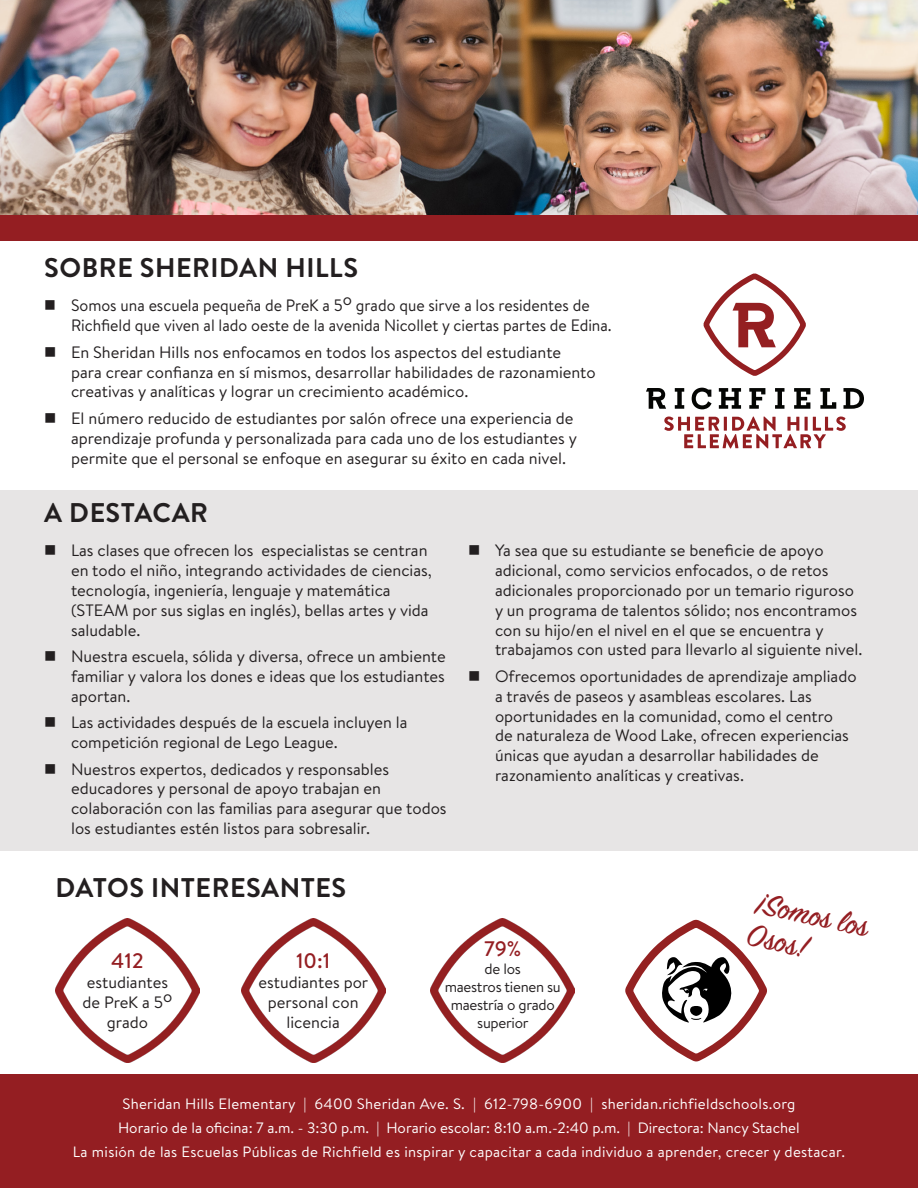
<style>
.page{position:relative;width:918px;height:1188px;background:#fff}
.page>*{position:absolute;margin:0;border:0;box-sizing:border-box;transform-origin:0 0}
.t1{font:34.5px/33px "Sign Painter House Script";color:#941e22}
.t2{font:700 27px "Brandon Text";letter-spacing:.02em;color:#231f20}
.t3{font:500 21px "Brandon Text";color:#941e22}
.t4{font:16.5px/19.8px "Brandon Text";color:#231f20}
.t5{font:16.5px/19.8px "Brandon Text";color:#231f20;scale:.96 1}
.t6{font:15px "Brandon Text";letter-spacing:.02em;color:#fff}
.t7{font:15px "Brandon Text";color:#fff}
.t8{font:15px "Brandon Text";letter-spacing:-.02em;color:#231f20}
</style>
<div class="page">
<img style="left:0;top:0;width:918px;height:215px">
<div style="left:0;top:215px;width:918px;height:26px;background:#941e22"></div>
<svg style="left:703px;top:273px;width:103px;height:103px"></svg>
<svg style="left:675px;top:388px;width:9px;height:21px"></svg>
<svg style="left:719px;top:388px;width:22px;height:21px"></svg>
<svg style="left:749px;top:388px;width:16px;height:21px"></svg>
<svg style="left:775px;top:388px;width:9px;height:21px"></svg>
<svg style="left:794px;top:388px;width:16px;height:21px"></svg>
<svg style="left:820px;top:388px;width:16px;height:21px"></svg>
<svg style="left:646px;top:388px;width:20px;height:21px"></svg>
<svg style="left:843px;top:388px;width:21px;height:21px"></svg>
<svg style="left:692px;top:388px;width:20px;height:21px"></svg>
<svg style="left:664px;top:417px;width:182px;height:31px"></svg>
<div style="left:0;top:1074px;width:918px;height:114px;background:#941e22"></div>
<img style="left:56px;top:919px;width:143px;height:144px">
<img style="left:431px;top:919px;width:144px;height:144px">
<img style="left:241px;top:919px;width:144px;height:144px">
<svg style="left:625px;top:920px;width:142px;height:142px"></svg>
<div style="left:0;top:490px;width:918px;height:361px;background:#e7e5e5"></div>
<p class="t2" style="left:44px;top:249px;width:315px">SOBRE SHERIDAN HILLS</p>
<p class="t5" style="left:71px;top:295px;width:565px">Somos una escuela pequeña de PreK a 5o grado que sirve a los residentes de<br>Richfield que viven al lado oeste de la avenida Nicollet y ciertas partes de Edina.</p>
<p class="t4" style="left:71px;top:342px;width:526px">En Sheridan Hills nos enfocamos en todos los aspectos del estudiante para crear confianza en sí mismos, desarrollar habilidades de razonamiento creativas y analíticas y lograr un crecimiento académico.</p>
<p class="t4" style="left:71px;top:408px;width:507px">El número reducido de estudiantes por salón ofrece una experiencia de aprendizaje profunda y personalizada para cada uno de los estudiantes y permite que el personal se enfoque en asegurar su éxito en cada nivel.</p>
<p class="t2" style="left:44px;top:494px;width:165px">A DESTACAR</p>
<p class="t4" style="left:71px;top:540px;width:362px">Las clases que ofrecen los especialistas se centran en todo el niño, integrando actividades de ciencias, tecnología, ingeniería, lenguaje y matemática (STEAM por sus siglas en inglés), bellas artes y vida saludable.</p>
<p class="t4" style="left:71px;top:646px;width:376px;text-align:justify">Nuestra escuela, sólida y diversa, ofrece un ambiente familiar y valora los dones e ideas que los estudiantes aportan.</p>
<p class="t4" style="left:71px;top:712px;width:338px">Las actividades después de la escuela incluyen la competición regional de Lego League.</p>
<p class="t4" style="left:71px;top:758px;width:377px">Nuestros expertos, dedicados y responsables educadores y personal de apoyo trabajan en colaboración con las familias para asegurar que todos los estudiantes estén listos para sobresalir.</p>
<p class="t4" style="left:495px;top:540px;width:369px">Ya sea que su estudiante se beneficie de apoyo adicional, como servicios enfocados, o de retos adicionales proporcionado por un temario riguroso y un programa de talentos sólido; nos encontramos con su hijo/en el nivel en el que se encuentra y trabajamos con usted para llevarlo al siguiente nivel.</p>
<p class="t4" style="left:495px;top:666px;width:363px">Ofrecemos oportunidades de aprendizaje ampliado a través de paseos y asambleas escolares. Las oportunidades en la comunidad, como el centro<br>de naturaleza de Wood Lake, ofrecen experiencias únicas que ayudan a desarrollar habilidades de razonamiento analíticas y creativas.</p>
<p class="t2" style="left:55px;top:869px;width:292px">DATOS INTERESANTES</p>
<p class="t3" style="left:111px;top:947px;width:34px">412</p>
<p class="t4" style="left:87px;top:972px;width:83px">estudiantes</p>
<p class="t4" style="left:82px;top:992px;width:92px;text-align:center">de PreK a 5o grado</p>
<p class="t3" style="left:296px;top:947px;width:36px">10:1</p>
<p class="t4" style="left:258px;top:972px;width:111px">estudiantes por</p>
<p class="t4" style="left:268px;top:992px;width:92px">personal con</p>
<p class="t4" style="left:287px;top:1012px;width:55px">licencia</p>
<p class="t3" style="left:484px;top:934px;width:39px">79%</p>
<p class="t8" style="left:485px;top:959px;width:38px">de los</p>
<p class="t8" style="left:445px;top:977px;width:118px">maestros tienen su</p>
<p class="t8" style="left:451px;top:995px;width:106px">maestría o grado</p>
<p class="t8" style="left:477px;top:1013px;width:53px">superior</p>
<p class="t1" style="left:757px;top:889px;width:118px;rotate:12deg">¡Som os los<br>Osos!</p>
<p class="t6" style="left:123px;top:1094px;width:675px">Sheridan Hills Elementary | 6400 Sheridan Ave. S. | 612-798-6900 | sheridan.richfieldschools.org</p>
<p class="t7" style="left:118px;top:1118px;width:683px">Horario de la oficina: 7 a.m. - 3:30 p.m. | Horario escolar: 8:10 a.m.-2:40 p.m. | Directora: Nancy Stachel</p>
<p class="t6" style="left:73px;top:1142px;width:774px">La misión de las Escuelas Públicas de Richfield es inspirar y capacitar a cada individuo a aprender, crecer y destacar.</p>
</div>
